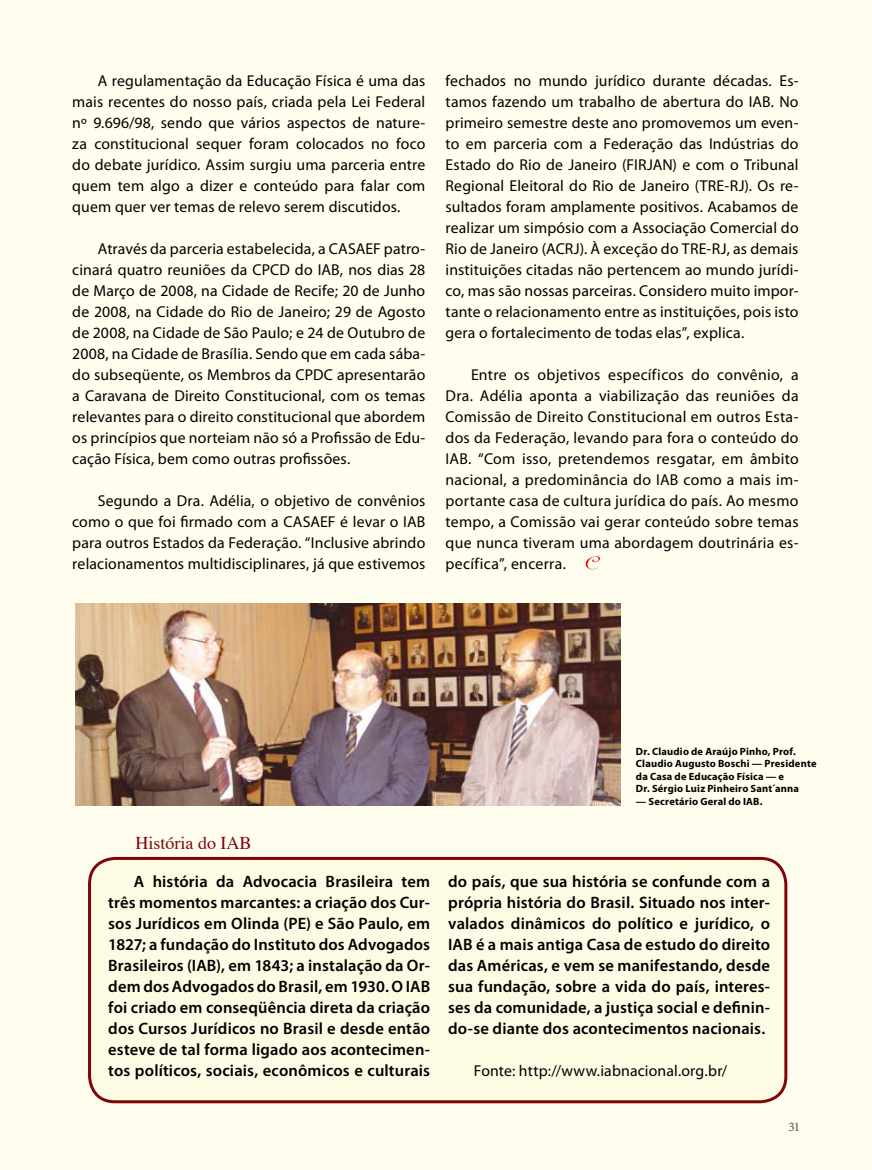
<style>
.page{position:relative;width:872px;height:1170px;background:#fff}
.page>*{position:absolute;margin:0;border:0;box-sizing:border-box;transform-origin:0 0}
.t1{font:18px "Times";color:#800509}
.t2{font:600 16.5px/21px "Myriad Pro";letter-spacing:.01em;color:#000;text-align:justify}
.t3{font:15.75px/21px "Myriad Pro";letter-spacing:.01em;color:#000;text-align:justify}
.t4{font:13.05px "Minion Pro";color:#817f84}
.t5{font:700 10.5px/12.6px "Myriad Pro";letter-spacing:.02em;color:#000}
</style>
<div class="page">
<div style="left:0;top:0;width:872px;height:1169px;background:#fefdee"></div>
<div style="left:90px;top:858px;width:696px;height:243px;background:#fdfbe4;border-radius:26px"></div>
<div style="left:88px;top:856px;width:699px;height:247px;border:3px solid #800509;border-radius:26px"></div>
<svg style="left:585px;top:556px;width:15px;height:14px"></svg>
<img style="left:75px;top:603px;width:545px;height:202px">
<p class="t3" style="left:72px;top:69px;width:354px;text-indent:26px">A regulamentação da Educação Física é uma das mais recentes do nosso país, criada pela Lei Federal nº 9.696/98, sendo que vários aspectos de nature&shy;za constitucional sequer foram colocados no foco do debate jurídico. Assim surgiu uma parceria entre quem tem algo a dizer e conteúdo para falar com quem quer ver temas de relevo serem discutidos.</p>
<p class="t3" style="left:72px;top:237px;width:354px;text-indent:26px">Através da parceria estabelecida, a CASAEF patro&shy;cinará quatro reuniões da CPCD do IAB, nos dias 28 de Março de 2008, na Cidade de Recife; 20 de Junho de 2008, na Cidade do Rio de Janeiro; 29 de Agosto de 2008, na Cidade de São Paulo; e 24 de Outubro de 2008, na Cidade de Brasília. Sendo que em cada sába&shy;do subseqüente, os Membros da CPDC apresentarão a Caravana de Direito Constitucional, com os temas relevantes para o direito constitucional que abordem os princípios que norteiam não só a Profissão de Edu&shy;cação Física, bem como outras profissões.</p>
<p class="t3" style="left:72px;top:489px;width:354px;text-indent:26px">Segundo a Dra. Adélia, o objetivo de convênios como o que foi firmado com a CASAEF é levar o IAB para outros Estados da Federação. “Inclusive abrindo relacionamentos multidisciplinares, já que estivemos</p>
<p class="t3" style="left:445px;top:70px;width:354px">fechados no mundo jurídico durante décadas. Es&shy;tamos fazendo um trabalho de abertura do IAB. No primeiro semestre deste ano promovemos um even&shy;to em parceria com a Federação das Indústrias do Estado do Rio de Janeiro (FIRJAN) e com o Tribunal Regional Eleitoral do Rio de Janeiro (TRE-RJ). Os re&shy;sultados foram amplamente positivos. Acabamos de realizar um simpósio com a Associação Comercial do Rio de Janeiro (ACRJ). À exceção do TRE-RJ, as demais instituições citadas não pertencem ao mundo jurídi&shy;co, mas são nossas parceiras. Considero muito impor&shy;tante o relacionamento entre as instituições, pois isto gera o fortalecimento de todas elas”, explica.</p>
<p class="t3" style="left:445px;top:364px;width:354px;text-indent:26px">Entre os objetivos específicos do convênio, a Dra. Adélia aponta a viabilização das reuniões da Comissão de Direito Constitucional em outros Esta&shy;dos da Federação, levando para fora o conteúdo do IAB. “Com isso, pretendemos resgatar, em âmbito nacional, a predominância do IAB como a mais im&shy;portante casa de cultura jurídica do país. Ao mesmo tempo, a Comissão vai gerar conteúdo sobre temas que nunca tiveram uma abordagem doutrinária es&shy;pecífica”, encerra.</p>
<p class="t5" style="left:636px;top:744px;width:182px">Dr. Claudio de Araújo Pinho, Prof.<br>Claudio Augusto Boschi — Presidente da Casa de Educação Física — e<br>Dr. Sérgio Luiz Pinheiro Sant´anna</p>
<p class="t5" style="left:636px;top:794px;width:128px">— Secretário Geral do IAB.</p>
<p class="t1" style="left:136px;top:831px;width:117px">História do IAB</p>
<p class="t2" style="left:108px;top:870px;width:323px;text-indent:26px">A história da Advocacia Brasileira tem três momentos marcantes: a criação dos Cur&shy;sos Jurídicos em Olinda (PE) e São Paulo, em 1827; a fundação do Instituto dos Advogados Brasileiros (IAB), em 1843; a instalação da Or&shy;dem dos Advogados do Brasil, em 1930. O IAB foi criado em conseqüência direta da criação dos Cursos Jurídicos no Brasil e desde então esteve de tal forma ligado aos acontecimen&shy;tos políticos, sociais, econômicos e culturais</p>
<p class="t2" style="left:448px;top:870px;width:323px">do país, que sua história se confunde com a própria história do Brasil. Situado nos inter&shy;valados dinâmicos do político e jurídico, o IAB é a mais antiga Casa de estudo do direito das Américas, e vem se manifestando, desde sua fundação, sobre a vida do país, interes&shy;ses da comunidade, a justiça social e definin&shy;do-se diante dos acontecimentos nacionais.</p>
<p class="t3" style="left:474px;top:1059px;width:255px">Fonte: http://www.iabnacional.org.br/</p>
<p class="t4" style="left:788px;top:1118px;width:10px">31</p>
</div>
